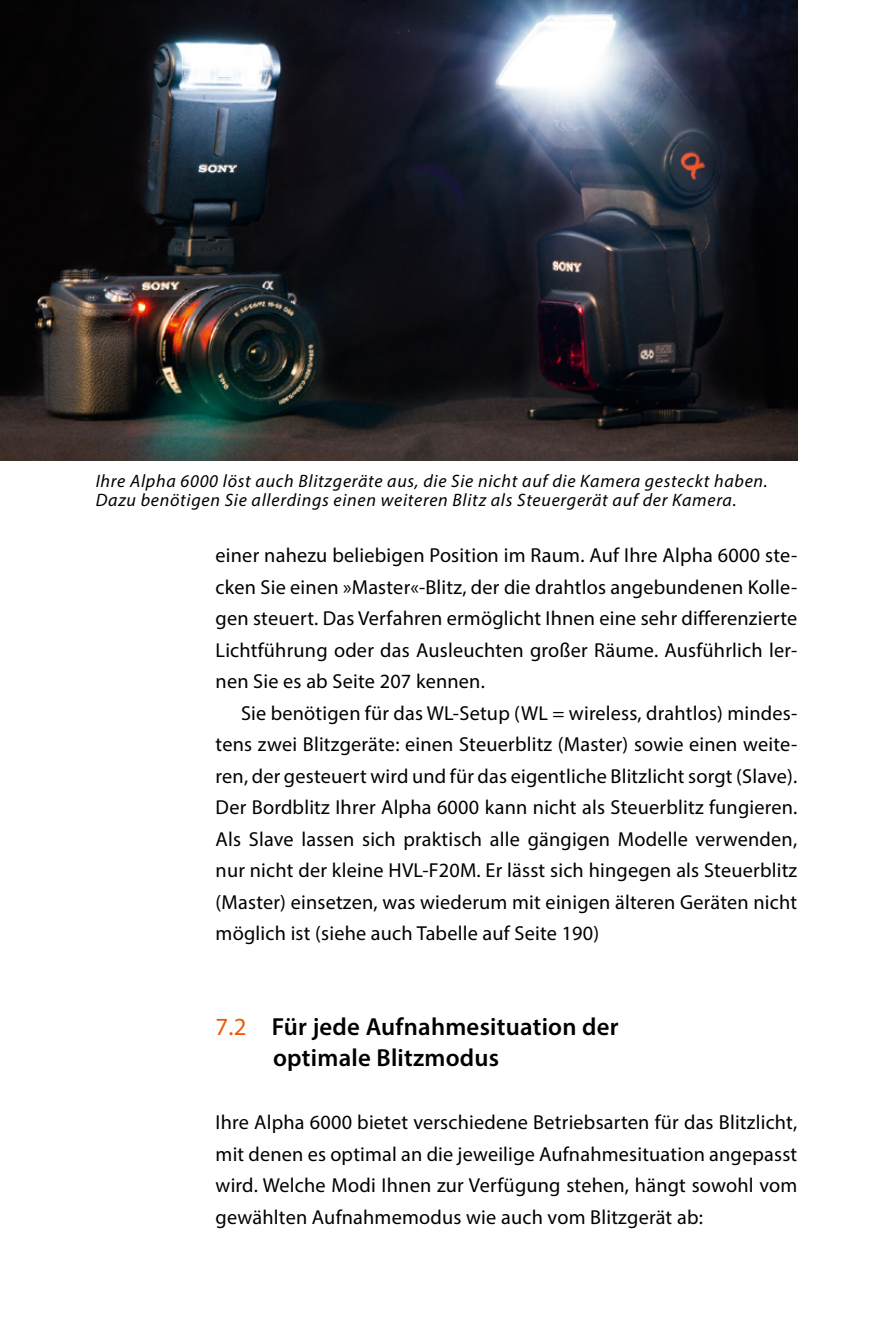
<style>
.page{position:relative;width:893px;height:1340px;background:#fff}
.page>*{position:absolute;margin:0;border:0;box-sizing:border-box;transform-origin:0 0}
.t1{font:600 24.75px/31.5px "Myriad Pro";letter-spacing:.01em;color:#000}
.Fließtext_ohne_Einzu{font:20.25px/31.5px "Myriad Pro";letter-spacing:.01em;color:#000;text-align:justify}
.Fließtext_mit_Einzug{font:20.25px/31.5px "Myriad Pro";letter-spacing:.01em;color:#000;text-align:justify}
.Bildunterschrift{font:italic 18px/19.1px "Myriad Pro";letter-spacing:.04em;color:#000}
.s1{font-weight:400;color:#ea5a06}
</style>
<div class="page">
<img style="left:0;top:0;width:797px;height:460px">
<p class="Bildunterschrift" style="left:96px;top:471px;width:674px">Ihre Alpha 6000 löst auch Blitzgeräte aus, die Sie nicht auf die Kamera gesteckt haben.<br>Dazu benötigen Sie allerdings einen weiteren Blitz als Steuergerät auf der Kamera.</p>
<p class="Fließtext_ohne_Einzu" style="left:216px;top:539px;width:583px">einer nahezu beliebigen Position im Raum. Auf Ihre Alpha 6000 ste&shy;cken Sie einen »Master«-Blitz, der die drahtlos angebundenen Kolle&shy;gen steuert. Das Verfahren ermöglicht Ihnen eine sehr differenzierte Lichtführung oder das Ausleuchten großer Räume. Ausführlich ler&shy;nen Sie es ab Seite 207 kennen.</p>
<p class="Fließtext_mit_Einzug" style="left:216px;top:696px;width:583px;text-indent:26px">Sie benötigen für das WL-Setup (WL = wireless, drahtlos) mindes&shy;tens zwei Blitzgeräte: einen Steuerblitz (Master) sowie einen weite&shy;ren, der gesteuert wird und für das eigentliche Blitzlicht sorgt (Slave).<br>Der Bordblitz Ihrer Alpha 6000 kann nicht als Steuerblitz fungieren.<br>Als Slave lassen sich praktisch alle gängigen Modelle verwenden, nur nicht der kleine HVL-F20M. Er lässt sich hingegen als Steuerblitz (Master) einsetzen, was wiederum mit einigen älteren Geräten nicht möglich ist (siehe auch Tabelle auf Seite 190)</p>
<p class="t1" style="left:273px;top:1010px;width:347px;text-indent:-57px"><span class="s1">7.2</span> Für jede Aufnahmesituation der optimale Blitzmodus</p>
<p class="Fließtext_ohne_Einzu" style="left:216px;top:1106px;width:583px">Ihre Alpha 6000 bietet verschiedene Betriebsarten für das Blitzlicht, mit denen es optimal an die jeweilige Aufnahmesituation angepasst wird. Welche Modi Ihnen zur Verfügung stehen, hängt sowohl vom gewählten Aufnahmemodus wie auch vom Blitzgerät ab:</p>
</div>
